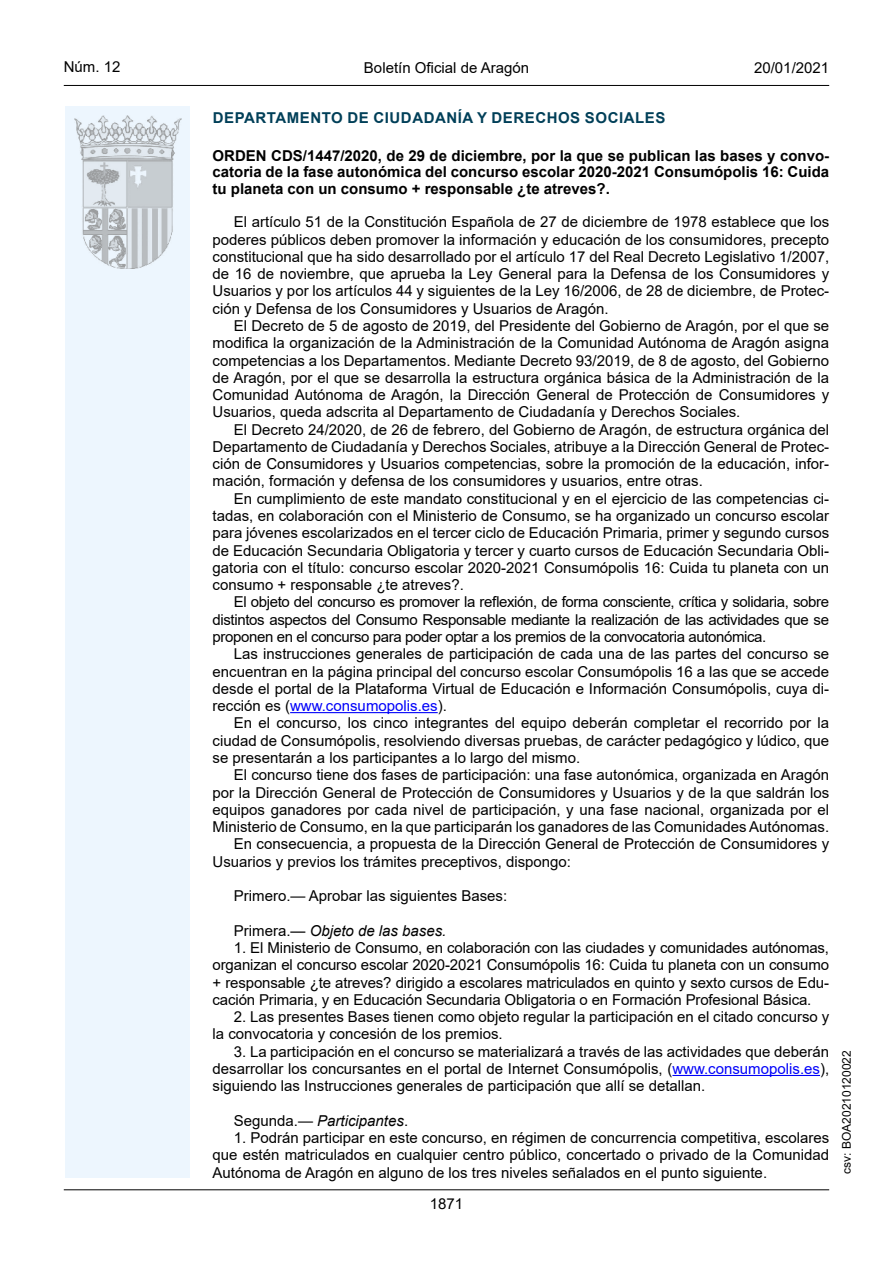
<style>
.page{position:relative;width:893px;height:1263px;background:#fff}
.page>*{position:absolute;margin:0;border:0;box-sizing:border-box;transform-origin:0 0}
.inicio_de_parrafo{font:15px/17.2px "Arial";color:#000;text-align:justify}
.Titulo_text{font:700 15px/16.5px "Arial";color:#000;text-align:justify}
.inicio_de_parrafo-2{font:italic 15px "Arial";color:#000}
.emisor_text{font:700 15px "Arial";letter-spacing:.035em;color:#003f58}
.t1{font:15px "Arial MT2";color:#000}
.t2{font:12px "Arial MT2";color:#000}
.s1{color:#0000fa}
.s2{font-family:"Arial MT2"}
.s3{font-style:normal}
.s4{font-family:"Arial MT2";font-style:normal}
</style>
<div class="page">
<div style="left:65px;top:106px;width:125px;height:1072px;background:#edf6fe"></div>
<img style="left:75px;top:115px;width:106px;height:153px">
<hr style="left:64px;top:85px;width:765px;height:1px;background:#000">
<hr style="left:64px;top:1189px;width:765px;height:1px;background:#000">
<hr style="left:290px;top:712px;width:148px;height:1px;background:#0000fa">
<hr style="left:672px;top:1075px;width:148px;height:1px;background:#0000fa">
<p class="t1" style="left:64px;top:57px;width:58px">Núm. 12</p>
<p class="inicio_de_parrafo" style="left:364px;top:59px;width:167px">Boletín Oficial de Aragón</p>
<p class="t1" style="left:754px;top:57px;width:77px">20/01/2021</p>
<h5 class="emisor_text" style="left:213px;top:107px;width:454px">DEPARTAMENTO DE CIUDADANÍA Y DERECHOS SOCIALES</h5>
<p class="Titulo_text" style="left:213px;top:147px;width:618px">ORDEN CDS/1447/2020, de 29 de diciembre, por la que se publican las bases y convo&shy;catoria de la fase autonómica del concurso escolar 2020-2021 Consumópolis 16: Cuida tu planeta con un consumo + responsable ¿te atreves?.</p>
<p class="inicio_de_parrafo" style="left:213px;top:213px;width:618px;text-indent:21px">El artículo 51 de la Constitución Española de 27 de diciembre de 1978 establece que los poderes públicos deben promover la información y educación de los consumidores, precepto constitucional que ha sido desarrollado por el artículo 17 del Real Decreto Legislativo 1/2007, de 16 de noviembre, que aprueba la Ley General para la Defensa de los Consumidores y Usuarios y por los artículos 44 y siguientes de la Ley 16/2006, de 28 de diciembre, de Protec&shy;ción y Defensa de los Consumidores y Usuarios de Aragón.</p>
<p class="inicio_de_parrafo" style="left:213px;top:317px;width:618px;text-indent:21px">El Decreto de 5 de agosto de 2019, del Presidente del Gobierno de Aragón, por el que se modifica la organización de la Administración de la Comunidad Autónoma de Aragón asigna competencias a los Departamentos. Mediante Decreto 93/2019, de 8 de agosto, del Gobierno de Aragón, por el que se desarrolla la estructura orgánica básica de la Administración de la Comunidad Autónoma de Aragón, la Dirección General de Protección de Consumidores y Usuarios, queda adscrita al Departamento de Ciudadanía y Derechos Sociales.</p>
<p class="inicio_de_parrafo" style="left:213px;top:421px;width:618px;text-indent:21px">El Decreto 24/2020, de 26 de febrero, del Gobierno de Aragón, de estructura orgánica del Departamento de Ciudadanía y Derechos Sociales, atribuye a la Dirección General de Protec&shy;ción de Consumidores y Usuarios competencias, sobre la promoción de la educación, infor&shy;mación, formación y defensa de los consumidores y usuarios, entre otras.</p>
<p class="inicio_de_parrafo" style="left:213px;top:490px;width:618px;text-indent:21px">En cumplimiento de este mandato constitucional y en el ejercicio de las competencias ci&shy;tadas, en colaboración con el Ministerio de Consumo, se ha organizado un concurso escolar para jóvenes escolarizados en el tercer ciclo de Educación Primaria, primer y segundo cursos de Educación Secundaria Obligatoria y tercer y cuarto cursos de Educación Secundaria Obli&shy;gatoria con el título: concurso escolar 2020-2021 Consumópolis 16: Cuida tu planeta con un consumo + responsable ¿te atreves?.</p>
<p class="inicio_de_parrafo" style="left:213px;top:593px;width:618px;text-indent:21px">El objeto del concurso es promover la reflexión, de forma consciente, crítica y solidaria, sobre distintos aspectos del Consumo Responsable mediante la realización de las actividades que se proponen en el concurso para poder optar a los premios de la convocatoria autonómica.</p>
<p class="inicio_de_parrafo" style="left:213px;top:645px;width:618px;text-indent:21px">Las instrucciones generales de participación de cada una de las partes del concurso se encuentran en la página principal del concurso escolar Consumópolis 16 a las que se accede desde el portal de la Plataforma Virtual de Educación e Información Consumópolis, cuya di&shy;rección es (<span class="s1">www.consumopolis.es</span><span class="s2">).</span></p>
<p class="inicio_de_parrafo" style="left:213px;top:714px;width:618px;text-indent:21px">En el concurso, los cinco integrantes del equipo deberán completar el recorrido por la ciudad de Consumópolis, resolviendo diversas pruebas, de carácter pedagógico y lúdico, que se presentarán a los participantes a lo largo del mismo.</p>
<p class="inicio_de_parrafo" style="left:213px;top:766px;width:618px;text-indent:21px">El concurso tiene dos fases de participación: una fase autonómica, organizada en Aragón por la Dirección General de Protección de Consumidores y Usuarios y de la que saldrán los equipos ganadores por cada nivel de participación, y una fase nacional, organizada por el Ministerio de Consumo, en la que participarán los ganadores de las Comunidades Autónomas.</p>
<p class="inicio_de_parrafo" style="left:213px;top:835px;width:618px;text-indent:21px">En consecuencia, a propuesta de la Dirección General de Protección de Consumidores y<br>Usuarios y previos los trámites preceptivos, dispongo:</p>
<p class="inicio_de_parrafo" style="left:234px;top:887px;width:275px">Primero.— Aprobar las siguientes Bases:</p>
<p class="inicio_de_parrafo-2" style="left:234px;top:921px;width:214px"><span class="s3">Primera.</span>— Objeto de las bases.</p>
<p class="inicio_de_parrafo" style="left:213px;top:939px;width:618px;text-indent:21px">1. El Ministerio de Consumo, en colaboración con las ciudades y comunidades autónomas, organizan el concurso escolar 2020-2021 Consumópolis 16: Cuida tu planeta con un consumo + responsable ¿te atreves? dirigido a escolares matriculados en quinto y sexto cursos de Edu&shy;cación Primaria, y en Educación Secundaria Obligatoria o en Formación Profesional Básica.</p>
<p class="inicio_de_parrafo" style="left:213px;top:1008px;width:618px;text-indent:21px">2. Las presentes Bases tienen como objeto regular la participación en el citado concurso y la convocatoria y concesión de los premios.</p>
<p class="inicio_de_parrafo" style="left:213px;top:1043px;width:618px;text-indent:21px">3. La participación en el concurso se materializará a través de las actividades que deberán desarrollar los concursantes en el portal de Internet Consumópolis, (<span class="s1">www.consumopolis.es</span>), siguiendo las Instrucciones generales de participación que allí se detallan.</p>
<p class="inicio_de_parrafo-2" style="left:234px;top:1111px;width:176px"><span class="s3">Segunda.—</span> Participantes<span class="s4">.</span></p>
<p class="inicio_de_parrafo" style="left:213px;top:1129px;width:618px;text-indent:21px">1. Podrán participar en este concurso, en régimen de concurrencia competitiva, escolares que estén matriculados en cualquier centro público, concertado o privado de la Comunidad Autónoma de Aragón en alguno de los tres niveles señalados en el punto siguiente.</p>
<p class="t1" style="left:430px;top:1193px;width:35px">1871</p>
<p class="t2" style="left:838px;top:1174px;width:125px;rotate:-90deg">csv: BOA20210120022</p>
</div>
